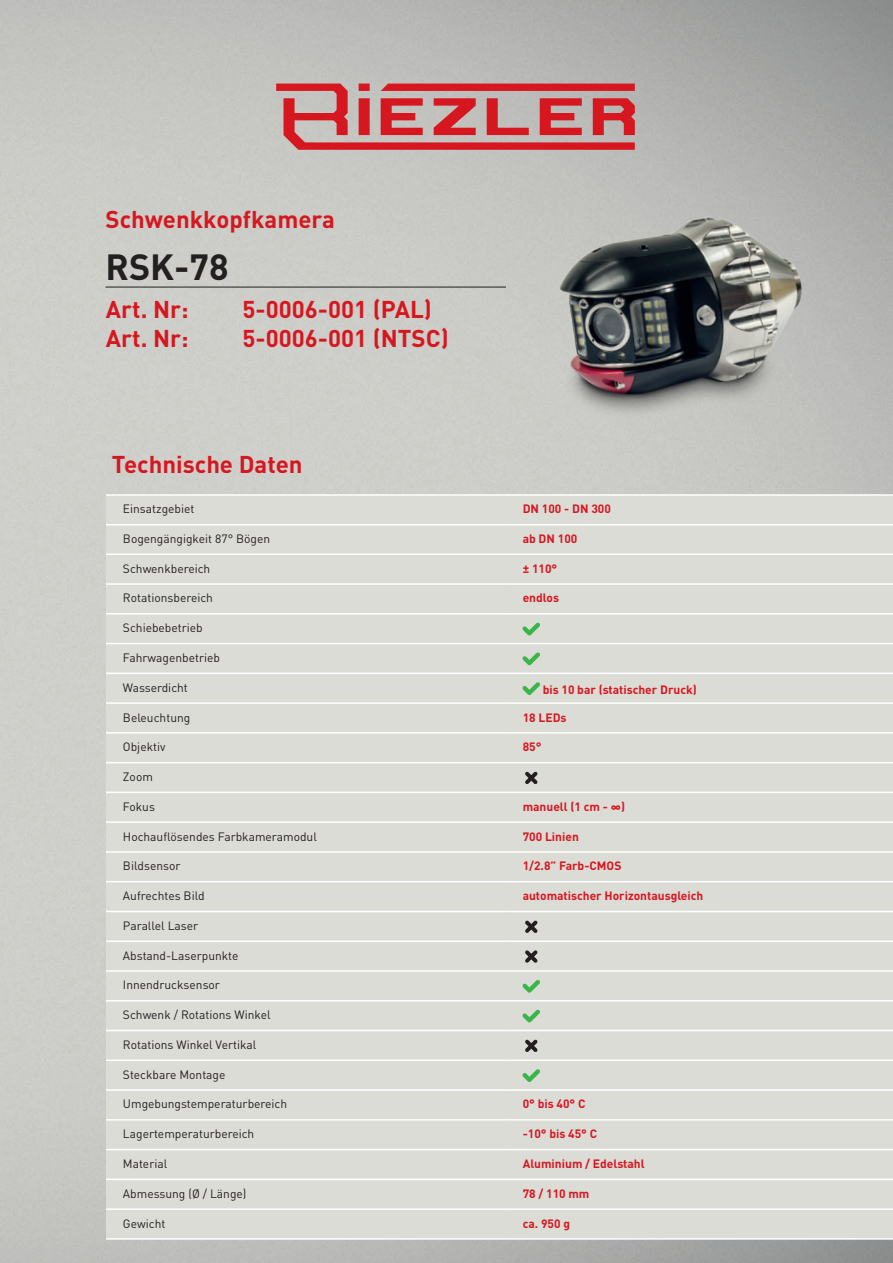
<style>
.page{position:relative;width:893px;height:1263px;background:#fff}
.page>*{position:absolute;margin:0;border:0;box-sizing:border-box;transform-origin:0 0}
.t1{font:700 36px "DIN Pro";color:#231f20}
.t2{font:700 24px "DIN Pro";color:#d7171f}
.t3{font:12px "DIN Pro";color:#231f20}
.t4{font:700 12px "DIN Pro";color:#d7171f}
</style>
<div class="page">
<img style="left:503px;top:146px;width:356px;height:316px">
<svg style="left:276px;top:84px;width:359px;height:66px;background:#ca6f71"></svg>
<hr style="left:105px;top:287px;width:401px;height:1px;background:#231f20">
<div style="left:106px;top:496px;width:787px;height:742px;background:#dcdcd7"></div>
<hr style="left:106px;top:524px;width:400px;height:1px;background:#fff">
<hr style="left:506px;top:524px;width:387px;height:1px;background:#fff">
<hr style="left:106px;top:553px;width:400px;height:2px;background:#fff">
<hr style="left:106px;top:583px;width:400px;height:2px;background:#fff">
<hr style="left:106px;top:613px;width:400px;height:1px;background:#fff">
<hr style="left:106px;top:643px;width:400px;height:1px;background:#fff">
<hr style="left:106px;top:672px;width:400px;height:2px;background:#fff">
<hr style="left:106px;top:702px;width:400px;height:2px;background:#fff">
<hr style="left:106px;top:732px;width:400px;height:2px;background:#fff">
<hr style="left:106px;top:762px;width:400px;height:1px;background:#fff">
<hr style="left:106px;top:792px;width:400px;height:1px;background:#fff">
<hr style="left:506px;top:553px;width:387px;height:2px;background:#fff">
<hr style="left:506px;top:583px;width:387px;height:2px;background:#fff">
<hr style="left:506px;top:613px;width:387px;height:1px;background:#fff">
<hr style="left:506px;top:643px;width:387px;height:1px;background:#fff">
<hr style="left:506px;top:672px;width:387px;height:2px;background:#fff">
<hr style="left:506px;top:702px;width:387px;height:2px;background:#fff">
<hr style="left:506px;top:732px;width:387px;height:2px;background:#fff">
<hr style="left:506px;top:762px;width:387px;height:1px;background:#fff">
<hr style="left:506px;top:792px;width:387px;height:1px;background:#fff">
<hr style="left:106px;top:821px;width:400px;height:2px;background:#fff">
<hr style="left:106px;top:851px;width:400px;height:2px;background:#fff">
<hr style="left:106px;top:881px;width:400px;height:1px;background:#fff">
<hr style="left:106px;top:911px;width:400px;height:1px;background:#fff">
<hr style="left:106px;top:940px;width:400px;height:2px;background:#fff">
<hr style="left:106px;top:970px;width:400px;height:2px;background:#fff">
<hr style="left:106px;top:1000px;width:400px;height:1px;background:#fff">
<hr style="left:506px;top:821px;width:387px;height:2px;background:#fff">
<hr style="left:506px;top:851px;width:387px;height:2px;background:#fff">
<hr style="left:506px;top:881px;width:387px;height:1px;background:#fff">
<hr style="left:506px;top:911px;width:387px;height:1px;background:#fff">
<hr style="left:506px;top:940px;width:387px;height:2px;background:#fff">
<hr style="left:506px;top:970px;width:387px;height:2px;background:#fff">
<hr style="left:506px;top:1000px;width:387px;height:1px;background:#fff">
<hr style="left:106px;top:1030px;width:400px;height:1px;background:#fff">
<hr style="left:506px;top:1030px;width:387px;height:1px;background:#fff">
<hr style="left:106px;top:1059px;width:400px;height:2px;background:#fff">
<hr style="left:506px;top:1059px;width:387px;height:2px;background:#fff">
<hr style="left:106px;top:1089px;width:400px;height:2px;background:#fff">
<hr style="left:506px;top:1089px;width:387px;height:2px;background:#fff">
<hr style="left:106px;top:1119px;width:400px;height:1px;background:#fff">
<hr style="left:506px;top:1119px;width:387px;height:1px;background:#fff">
<hr style="left:106px;top:1149px;width:400px;height:1px;background:#fff">
<hr style="left:506px;top:1149px;width:387px;height:1px;background:#fff">
<hr style="left:106px;top:1178px;width:400px;height:2px;background:#fff">
<hr style="left:506px;top:1178px;width:387px;height:2px;background:#fff">
<hr style="left:106px;top:1208px;width:400px;height:2px;background:#fff">
<hr style="left:506px;top:1208px;width:387px;height:2px;background:#fff">
<svg style="left:523px;top:622px;width:17px;height:14px"></svg>
<svg style="left:523px;top:652px;width:17px;height:13px"></svg>
<svg style="left:523px;top:682px;width:17px;height:13px"></svg>
<svg style="left:525px;top:772px;width:13px;height:12px"></svg>
<svg style="left:525px;top:920px;width:13px;height:13px"></svg>
<svg style="left:525px;top:950px;width:13px;height:13px"></svg>
<svg style="left:523px;top:980px;width:17px;height:13px"></svg>
<svg style="left:523px;top:1009px;width:17px;height:14px"></svg>
<svg style="left:525px;top:1039px;width:13px;height:13px"></svg>
<svg style="left:523px;top:1069px;width:17px;height:13px"></svg>
<h2 class="t2" style="left:105px;top:203px;width:231px">Schwenkkopfkamera</h2>
<h1 class="t1" style="left:105px;top:243px;width:125px">RSK-78</h1>
<h2 class="t2" style="left:106px;top:293px;width:84px">Art. Nr:</h2>
<h2 class="t2" style="left:242px;top:293px;width:191px">5-0006-001 (PAL)</h2>
<h2 class="t2" style="left:106px;top:322px;width:84px">Art. Nr:</h2>
<h2 class="t2" style="left:242px;top:322px;width:208px">5-0006-001 (NTSC)</h2>
<h2 class="t2" style="left:112px;top:448px;width:192px">Technische Daten</h2>
<p class="t3" style="left:123px;top:501px;width:73px">Einsatzgebiet</p>
<p class="t4" style="left:523px;top:501px;width:90px">DN 100 - DN 300</p>
<p class="t3" style="left:123px;top:530px;width:149px">Bogengängigkeit 87° Bögen</p>
<p class="t4" style="left:523px;top:530px;width:56px">ab DN 100</p>
<p class="t3" style="left:123px;top:560px;width:89px">Schwenkbereich</p>
<p class="t4" style="left:523px;top:560px;width:36px">± 110°</p>
<p class="t3" style="left:123px;top:590px;width:92px">Rotationsbereich</p>
<p class="t4" style="left:523px;top:590px;width:38px">endlos</p>
<p class="t3" style="left:123px;top:620px;width:81px">Schiebebetrieb</p>
<p class="t3" style="left:123px;top:649px;width:99px">Fahrwagenbetrieb</p>
<p class="t3" style="left:123px;top:679px;width:66px">Wasserdicht</p>
<p class="t4" style="left:543px;top:682px;width:156px">bis 10 bar (statischer Druck)</p>
<p class="t3" style="left:123px;top:709px;width:69px">Beleuchtung</p>
<p class="t4" style="left:523px;top:709px;width:45px">18 LEDs</p>
<p class="t3" style="left:123px;top:739px;width:44px">Objektiv</p>
<p class="t4" style="left:523px;top:739px;width:20px">85°</p>
<p class="t3" style="left:123px;top:768px;width:31px">Zoom</p>
<p class="t3" style="left:123px;top:798px;width:33px">Fokus</p>
<p class="t4" style="left:523px;top:798px;width:104px">manuell (1 cm - ∞)</p>
<p class="t3" style="left:123px;top:828px;width:195px">Hochauflösendes Farbkameramodul</p>
<p class="t4" style="left:523px;top:828px;width:58px">700 Linien</p>
<p class="t3" style="left:123px;top:858px;width:59px">Bildsensor</p>
<p class="t4" style="left:523px;top:858px;width:100px">1/2.8” Farb-CMOS</p>
<p class="t3" style="left:123px;top:887px;width:83px">Aufrechtes Bild</p>
<p class="t4" style="left:523px;top:887px;width:182px">automatischer Horizontausgleich</p>
<p class="t3" style="left:123px;top:917px;width:77px">Parallel Laser</p>
<p class="t3" style="left:123px;top:947px;width:117px">Abstand-Laserpunkte</p>
<p class="t3" style="left:123px;top:977px;width:99px">Innendrucksensor</p>
<p class="t3" style="left:123px;top:1007px;width:149px">Schwenk / Rotations Winkel</p>
<p class="t3" style="left:123px;top:1036px;width:135px">Rotations Winkel Vertikal</p>
<p class="t3" style="left:123px;top:1066px;width:104px">Steckbare Montage</p>
<p class="t3" style="left:123px;top:1096px;width:166px">Umgebungstemperaturbereich</p>
<p class="t4" style="left:523px;top:1096px;width:64px">0° bis 40° C</p>
<p class="t3" style="left:123px;top:1126px;width:133px">Lagertemperaturbereich</p>
<p class="t4" style="left:523px;top:1126px;width:76px">-10° bis 45° C</p>
<p class="t3" style="left:123px;top:1155px;width:46px">Material</p>
<p class="t4" style="left:523px;top:1155px;width:123px">Aluminium / Edelstahl</p>
<p class="t3" style="left:123px;top:1185px;width:125px">Abmessung (Ø / Länge)</p>
<p class="t4" style="left:523px;top:1185px;width:68px">78 / 110 mm</p>
<p class="t3" style="left:123px;top:1215px;width:44px">Gewicht</p>
<p class="t4" style="left:523px;top:1215px;width:49px">ca. 950 g</p>
</div>
